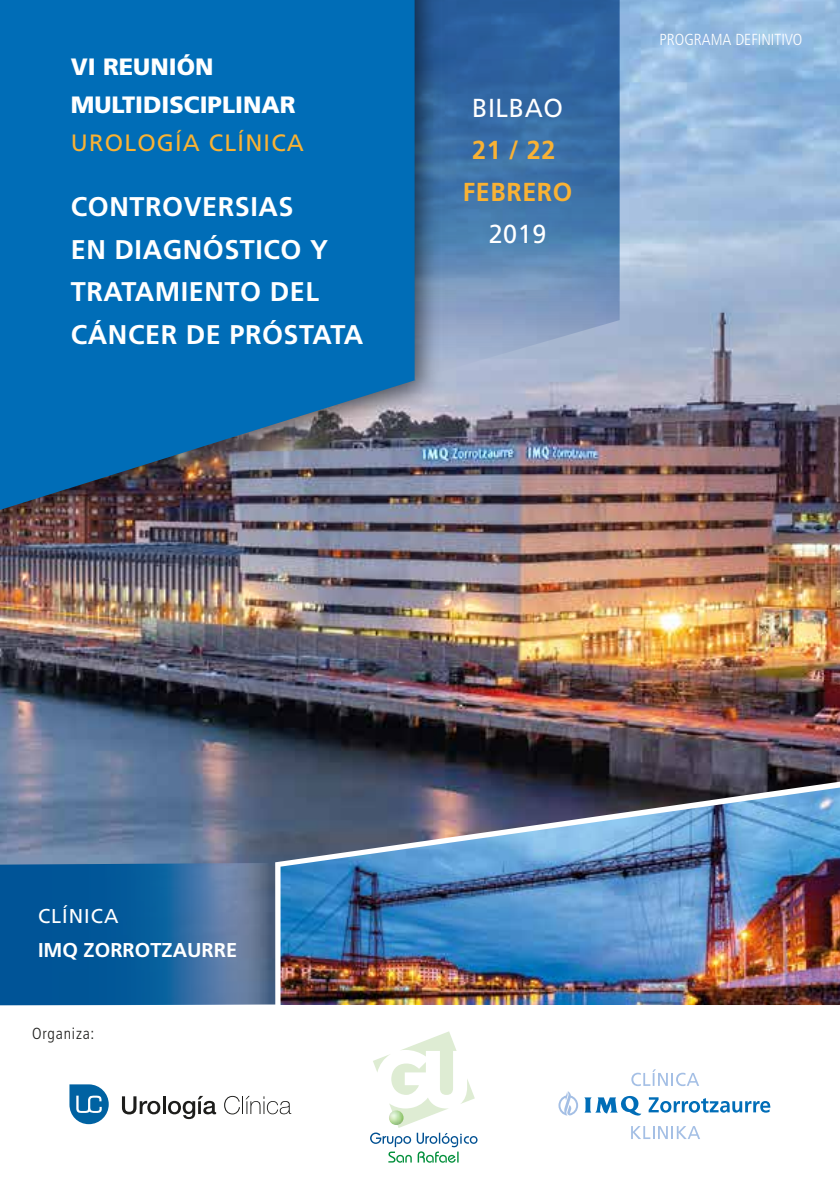
<style>
.page{position:relative;width:840px;height:1191px;background:#fff}
.page>*{position:absolute;margin:0;border:0;box-sizing:border-box;transform-origin:0 0}
.t1{font:700 27px/42.4px "Frutiger";letter-spacing:.02em;color:#fff}
.t2{font:700 26px/42px "Frutiger";letter-spacing:.025em;color:#f9b234;text-align:center;scale:.96 1}
.t3{font:26px "Frutiger";letter-spacing:.025em;color:#fff;scale:.96 1}
.t4{font:900 23.6px/37.6px "Frutiger";color:#fff}
.t5{font:23.6px "Frutiger";letter-spacing:.05em;color:#f9b234}
.t6{font:700 20px "Frutiger";color:#fff}
.t7{font:20px "Frutiger";letter-spacing:.05em;color:#fff}
.t8{font:300 condensed 16px "Frutiger LT Std";color:#fff}
.t9{font:300 condensed 16px "Frutiger LT Std";letter-spacing:.05em;color:#1d1d1b}
</style>
<div class="page">
<img style="left:0;top:0;width:839px;height:1004px">
<svg style="left:451px;top:0;width:168px;height:380px;background:#537eb0"></svg>
<img style="left:0;top:0;width:451px;height:595px">
<svg style="left:0;top:0;width:416px;height:510px;background:#0d6bad"></svg>
<svg style="left:584px;top:1096px;width:57px;height:20px"></svg>
<svg style="left:648px;top:1097px;width:121px;height:15px"></svg>
<svg style="left:558px;top:1091px;width:20px;height:24px"></svg>
<svg style="left:631px;top:1069px;width:67px;height:17px"></svg>
<svg style="left:631px;top:1126px;width:68px;height:13px"></svg>
<svg style="left:370px;top:1031px;width:107px;height:131px"></svg>
<svg style="left:122px;top:1096px;width:94px;height:23px"></svg>
<svg style="left:224px;top:1096px;width:67px;height:18px"></svg>
<svg style="left:69px;top:1084px;width:40px;height:40px"></svg>
<svg style="left:0;top:863px;width:270px;height:142px;background:#1f639c"></svg>
<svg style="left:275px;top:775px;width:564px;height:230px;background:#464a59"></svg>
<img style="left:280px;top:787px;width:559px;height:218px">
<p class="t4" style="left:71px;top:48px;width:226px">VI REUNIÓN<br>MULTIDISCIPLINAR</p>
<p class="t5" style="left:71px;top:129px;width:234px">UROLOGÍA CLÍNICA</p>
<p class="t1" style="left:71px;top:185px;width:294px">CONTROVERSIAS<br>EN DIAGNÓSTICO Y<br>TRATAMIENTO DEL<br>CÁNCER DE PRÓSTATA</p>
<p class="t3" style="left:472px;top:93px;width:96px">BILBAO</p>
<p class="t2" style="left:462px;top:129px;width:116px">21 / 22<br>FEBRERO</p>
<p class="t3" style="left:488px;top:219px;width:62px">2019</p>
<p class="t8" style="left:659px;top:30px;width:144px">PROGRAMA DEFINITIVO</p>
<p class="t7" style="left:38px;top:904px;width:82px">CLÍNICA</p>
<p class="t6" style="left:38px;top:938px;width:200px">IMQ ZORROTZAURRE</p>
<p class="t9" style="left:32px;top:1024px;width:64px">Organiza:</p>
</div>
